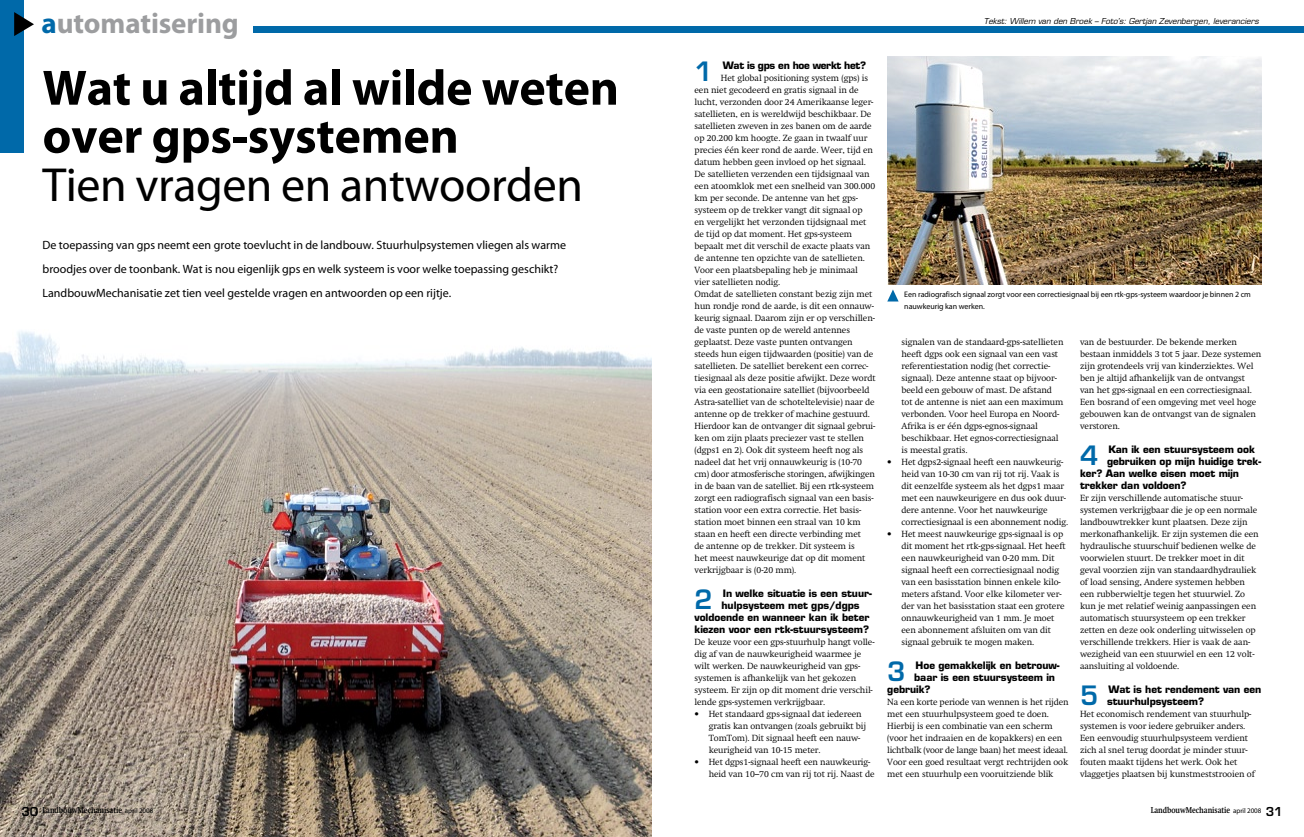
<style>
.page{position:relative;width:1304px;height:837px;background:#fff}
.page>*{position:absolute;margin:0;border:0;box-sizing:border-box;transform-origin:0 0}
.t1{font:700 50px/48px "Myriad Pro";letter-spacing:-.005em;color:#000}
.t2{font:48px "Myriad Pro";letter-spacing:-.01em;color:#000}
.t3{font:700 29px "Myriad Pro";letter-spacing:-.005em;color:#9c9d9f}
.t4{font:600 26px "Eurostile LT Std";color:#0069a9}
.t5{font:12px/24px "Myriad Pro";color:#000}
.t6{font:700 10px/12px "Eurostile LT Std";letter-spacing:-.005em;color:#000}
.t7{font:700 10px "Eurostile LT Std";letter-spacing:-.03em;color:#000}
.t8{font:300 8.8px/12px "Swift";letter-spacing:-.005em;color:#000}
.t9{font:700 8.4px "Swift";letter-spacing:-.005em;color:#000;scale:.83 1}
.t10{font:8px/12px "Myriad Pro";letter-spacing:-.005em;color:#000}
.t11{font:italic 8px "Eurostile LT Std";color:#000}
.s1{color:#0069a9}
.s2{font-family:"Eurostile LT Std";font-weight:600;font-size:12px}
.s3{font-family:"Myriad Pro";font-weight:400;font-size:7px}
</style>
<div class="page">
<div style="left:0;top:0;width:24px;height:153px;background:#0069a9"></div>
<svg style="left:14px;top:12px;width:20px;height:24px"></svg>
<img style="left:0;top:331px;width:652px;height:505px">
<div style="left:254px;top:27px;width:1050px;height:6px;background:#0069a9"></div>
<img style="left:887px;top:57px;width:374px;height:228px">
<svg style="left:887px;top:289px;width:12px;height:12px"></svg>
<h3 class="t3" style="left:42px;top:4px;width:199px"><span class="s1">a</span>utomatisering</h3>
<p class="t11" style="left:984px;top:17px;width:276px">Tekst: Willem van den Broek – Foto’s: Gertjan Zevenbergen, leveranciers</p>
<h1 class="t1" style="left:43px;top:62px;width:578px">Wat u altijd al wilde weten over gps-systemen</h1>
<h2 class="t2" style="left:43px;top:155px;width:542px">Tien vragen en antwoorden</h2>
<p class="t5" style="left:43px;top:232px;width:525px">De toepassing van gps neemt een grote toevlucht in de landbouw. Stuurhulpsystemen vliegen als warme broodjes over de toonbank. Wat is nou eigenlijk gps en welk systeem is voor welke toepassing geschikt?<br>LandbouwMechanisatie zet tien veel gestelde vragen en antwoorden op een rijtje.</p>
<h3 class="t4" style="left:694px;top:55px;width:20px">1</h3>
<p class="t7" style="left:723px;top:59px;width:145px">Wat is gps en hoe werkt het?</p>
<p class="t8" style="left:694px;top:72px;width:183px;text-indent:26px">Het global positioning system (gps) is een niet gecodeerd en gratis signaal in de lucht, verzonden door 24 Amerikaanse leger&shy;satellieten, en is wereldwijd beschikbaar. De satellieten zweven in zes banen om de aarde op 20.200 km hoogte. Ze gaan in twaalf uur precies één keer rond de aarde. Weer, tijd en datum hebben geen invloed op het signaal.<br>De satellieten verzenden een tijdsignaal van een atoomklok met een snelheid van 300.000 km per seconde. De antenne van het gps&shy;systeem op de trekker vangt dit signaal op<br>en vergelijkt het verzonden tijdsignaal met de tijd op dat moment. Het gps-systeem bepaalt met dit verschil de exacte plaats van de antenne ten opzichte van de satellieten.<br>Voor een plaatsbepaling heb je minimaal<br>vier satellieten nodig.<br>Omdat de satellieten constant bezig zijn met hun rondje rond de aarde, is dit een onnauw&shy;keurig signaal. Daarom zijn er op verschillen&shy;de vaste punten op de wereld antennes geplaatst. Deze vaste punten ontvangen steeds hun eigen tijdwaarden (positie) van de satellieten. De satelliet berekent een correc&shy;tiesignaal als deze positie afwijkt. Deze wordt via een geostationaire satelliet (bijvoorbeeld Astra-satelliet van de schoteltelevisie) naar de antenne op de trekker of machine gestuurd.<br>Hierdoor kan de ontvanger dit signaal gebrui&shy;ken om zijn plaats preciezer vast te stellen (dgps1 en 2). Ook dit systeem heeft nog als nadeel dat het vrij onnauwkeurig is (10-70 cm) door atmosferische storingen, afwijkingen in de baan van de satelliet. Bij een rtk-systeem zorgt een radiografisch signaal van een basis&shy;station voor een extra correctie. Het basis&shy;station moet binnen een straal van 10 km staan en heeft een directe verbinding met<br>de antenne op de trekker. Dit systeem is<br>het meest nauwkeurige dat op dit moment verkrijgbaar is (0-20 mm).</p>
<h3 class="t4" style="left:694px;top:583px;width:20px">2</h3>
<p class="t6" style="left:723px;top:587px;width:150px">In welke situatie is een stuur-</p>
<p class="t6" style="left:721px;top:599px;width:140px">hulpsysteem met gps/dgps</p>
<p class="t6" style="left:694px;top:611px;width:176px">voldoende en wanneer kan ik beter</p>
<p class="t6" style="left:694px;top:623px;width:176px">kiezen voor een rtk-stuursysteem?</p>
<p class="t8" style="left:694px;top:636px;width:182px">De keuze voor een gps-stuurhulp hangt volle&shy;dig af van de nauwkeurigheid waarmee je wilt werken. De nauwkeurigheid van gps&shy;systemen is afhankelijk van het gekozen systeem. Er zijn op dit moment drie verschil&shy;lende gps-systemen verkrijgbaar.</p>
<p class="t8" style="left:709px;top:708px;width:159px;text-indent:-14px">• Het standaard gps-signaal dat iedereen gratis kan ontvangen (zoals gebruikt bij TomTom). Dit signaal heeft een nauw&shy;keurigheid van 10-15 meter.</p>
<p class="t8" style="left:709px;top:756px;width:167px;text-indent:-14px">• Het dgps1-signaal heeft een nauwkeurig&shy;heid van 10–70 cm van rij tot rij. Naast de</p>
<p class="t10" style="left:904px;top:288px;width:348px">Een radiografisch signaal zorgt voor een correctiesignaal bij een rtk-gps-systeem waardoor je binnen 2 cm nauwkeurig kan werken.</p>
<p class="t8" style="left:901px;top:336px;width:164px">signalen van de standaard-gps-satellieten heeft dgps ook een signaal van een vast referentiestation nodig (het correctie&shy;signaal). Deze antenne staat op bijvoor&shy;beeld een gebouw of mast. De afstand tot de antenne is niet aan een maximum verbonden. Voor heel Europa en Noord-Afrika is er één dgps-egnos-signaal beschikbaar. Het egnos-correctiesignaal is meestal gratis.</p>
<p class="t8" style="left:901px;top:456px;width:168px;text-indent:-14px">• Het dgps2-signaal heeft een nauwkeurig&shy;heid van 10-30 cm van rij tot rij. Vaak is dit eenzelfde systeem als het dgps1 maar met een nauwkeurigere en dus ook duur&shy;dere antenne. Voor het nauwkeurige correctiesignaal is een abonnement nodig.</p>
<p class="t8" style="left:901px;top:528px;width:166px;text-indent:-14px">• Het meest nauwkeurige gps-signaal is op dit moment het rtk-gps-signaal. Het heeft een nauwkeurigheid van 0-20 mm. Dit signaal heeft een correctiesignaal nodig van een basisstation binnen enkele kilo&shy;meters afstand. Voor elke kilometer ver&shy;der van het basisstation staat een grotere onnauwkeurigheid van 1 mm. Je moet een abonnement afsluiten om van dit signaal gebruik te mogen maken.</p>
<h3 class="t4" style="left:887px;top:655px;width:20px">3</h3>
<p class="t6" style="left:916px;top:659px;width:146px">Hoe gemakkelijk en betrouw-</p>
<p class="t6" style="left:914px;top:671px;width:142px">baar is een stuursysteem in</p>
<p class="t6" style="left:887px;top:683px;width:45px">gebruik?</p>
<p class="t8" style="left:887px;top:696px;width:183px">Na een korte periode van wennen is het rijden met een stuurhulpsysteem goed te doen.<br>Hierbij is een combinatie van een scherm (voor het indraaien en de kopakkers) en een lichtbalk (voor de lange baan) het meest ideaal.<br>Voor een goed resultaat vergt rechtrijden ook met een stuurhulp een vooruitziende blik</p>
<p class="t8" style="left:1080px;top:336px;width:183px">van de bestuurder. De bekende merken bestaan inmiddels 3 tot 5 jaar. Deze systemen zijn grotendeels vrij van kinderziektes. Wel ben je altijd afhankelijk van de ontvangst van het gps-signaal en een correctiesignaal.<br>Een bosrand of een omgeving met veel hoge gebouwen kan de ontvangst van de signalen verstoren.</p>
<h3 class="t4" style="left:1080px;top:439px;width:20px">4</h3>
<p class="t6" style="left:1108px;top:443px;width:148px">Kan ik een stuursysteem ook</p>
<p class="t6" style="left:1107px;top:455px;width:156px">gebruiken op mijn huidige trek-</p>
<p class="t6" style="left:1080px;top:467px;width:160px">ker? Aan welke eisen moet mijn</p>
<p class="t6" style="left:1080px;top:479px;width:108px">trekker dan voldoen?</p>
<p class="t8" style="left:1080px;top:492px;width:180px">Er zijn verschillende automatische stuur&shy;systemen verkrijgbaar die je op een normale landbouwtrekker kunt plaatsen. Deze zijn merkonafhankelijk. Er zijn systemen die een hydraulische stuurschuif bedienen welke de voorwielen stuurt. De trekker moet in dit geval voorzien zijn van standaardhydrauliek of load sensing, Andere systemen hebben een rubberwieltje tegen het stuurwiel. Zo kun je met relatief weinig aanpassingen een automatisch stuursysteem op een trekker zetten en deze ook onderling uitwisselen op verschillende trekkers. Hier is vaak de aan&shy;wezigheid van een stuurwiel en een 12 volt&shy;aansluiting al voldoende.</p>
<h3 class="t4" style="left:1080px;top:679px;width:20px">5</h3>
<p class="t6" style="left:1107px;top:683px;width:156px">Wat is het rendement van een stuurhulpsysteem?</p>
<p class="t8" style="left:1080px;top:708px;width:176px">Het economisch rendement van stuurhulp&shy;systemen is voor iedere gebruiker anders.<br>Een eenvoudig stuurhulpsysteem verdient zich al snel terug doordat je minder stuur&shy;fouten maakt tijdens het werk. Ook het vlaggetjes plaatsen bij kunstmeststrooien of</p>
<p class="t9" style="left:21px;top:805px;width:160px"><span class="s2">30</span> LandbouwMechanisatie <span class="s3">april 2008</span></p>
<p class="t9" style="left:1151px;top:805px;width:160px">LandbouwMechanisatie <span class="s3">april 2008</span> <span class="s2">31</span></p>
</div>
